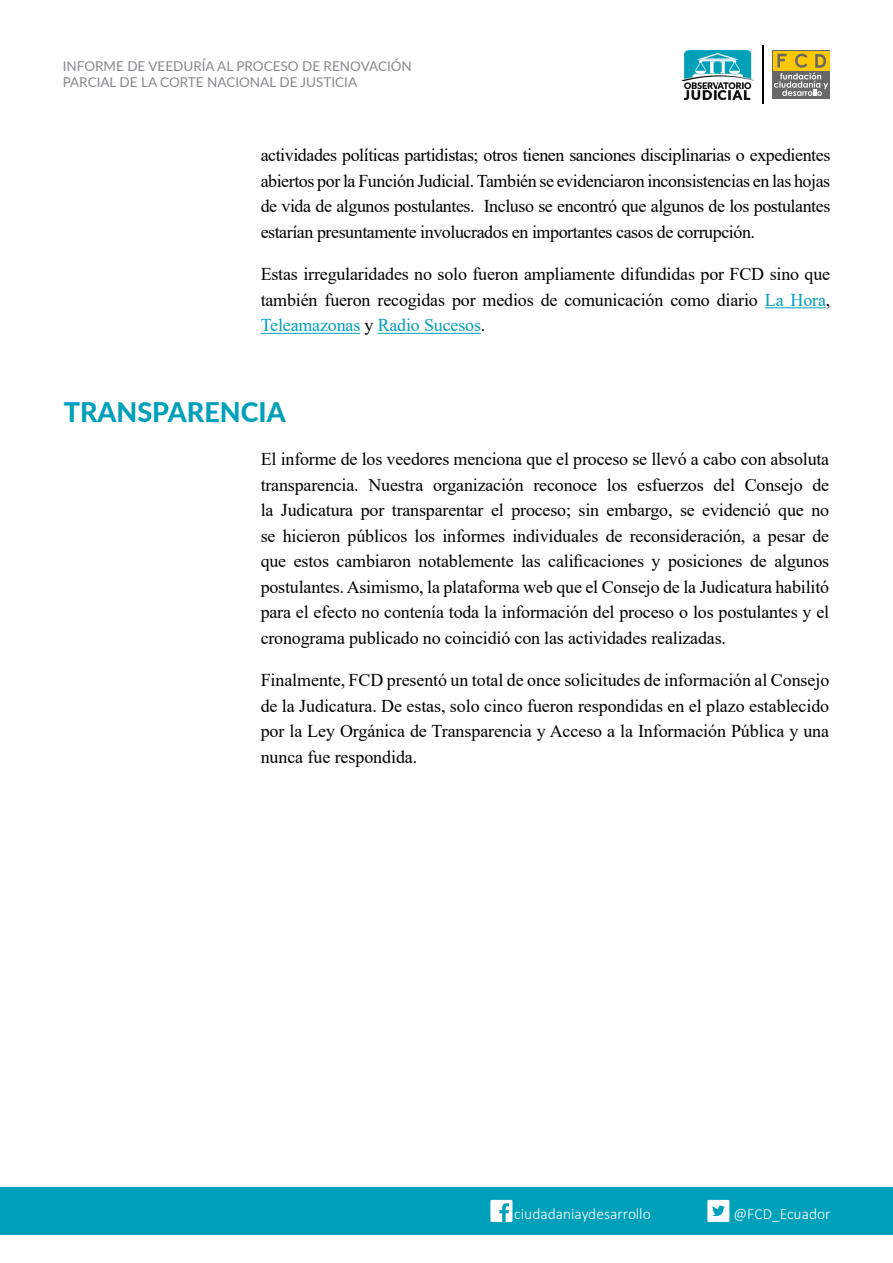
<style>
.page{position:relative;width:893px;height:1263px;background:#fff}
.page>*{position:absolute;margin:0;border:0;box-sizing:border-box;transform-origin:0 0}
.t1{font:800 27px "Lato";color:#00a0ba}
.t2{font:18px/25.5px "Times New Roman";letter-spacing:-.01em;color:#000;text-align:justify}
.t3{font:300 15.6px "Calibri";color:#fff}
.t4{font:13.5px/16.2px "Lato";color:#89878c}
.s1{color:#00a0ba}
</style>
<div class="page">
<div style="left:0;top:1187px;width:893px;height:48px;background:#00a0ba"></div>
<div style="left:490px;top:1200px;width:22px;height:22px;background:#fff"></div>
<svg style="left:499px;top:1203px;width:10px;height:19px"></svg>
<div style="left:707px;top:1200px;width:22px;height:22px;background:#fff"></div>
<svg style="left:712px;top:1205px;width:13px;height:11px"></svg>
<img style="left:681px;top:50px;width:73px;height:50px">
<div style="left:772px;top:51px;width:58px;height:48px;background:#666766"></div>
<div style="left:811px;top:51px;width:19px;height:19px;background:#fbc800"></div>
<svg style="left:773px;top:51px;width:18px;height:19px"></svg>
<div style="left:792px;top:51px;width:19px;height:19px;background:#fbc800"></div>
<svg style="left:774px;top:54px;width:54px;height:42px"></svg>
<hr style="left:762px;top:46px;width:1px;height:58px;background:#000">
<hr style="left:765px;top:307px;width:61px;height:1px;background:#00a0ba">
<hr style="left:261px;top:333px;width:99px;height:1px;background:#00a0ba">
<hr style="left:378px;top:333px;width:103px;height:1px;background:#00a0ba">
<p class="t4" style="left:63px;top:57px;width:351px">INFORME DE VEEDURÍA AL PROCESO DE RENOVACIÓN<br>PARCIAL DE LA CORTE NACIONAL DE JUSTICIA</p>
<p class="t2" style="left:261px;top:142px;width:571px">actividades políticas partidistas; otros tienen sanciones disciplinarias o expedientes abiertos por la Función Judicial. También se evidenciaron inconsistencias en las hojas de vida de algunos postulantes. Incluso se encontró que algunos de los postulantes estarían presuntamente involucrados en importantes casos de corrupción.</p>
<p class="t2" style="left:261px;top:261px;width:571px">Estas irregularidades no solo fueron ampliamente difundidas por FCD sino que también fueron recogidas por medios de comunicación como diario <span class="s1">La Hora</span>, <span class="s1">Teleamazonas</span> y <span class="s1">Radio Sucesos</span>.</p>
<h1 class="t1" style="left:64px;top:392px;width:223px">TRANSPARENCIA</h1>
<p class="t2" style="left:261px;top:446px;width:570px">El informe de los veedores menciona que el proceso se llevó a cabo con absoluta transparencia. Nuestra organización reconoce los esfuerzos del Consejo de la Judicatura por transparentar el proceso; sin embargo, se evidenció que no se hicieron públicos los informes individuales de reconsideración, a pesar de que estos cambiaron notablemente las calificaciones y posiciones de algunos postulantes. Asimismo, la plataforma web que el Consejo de la Judicatura habilitó para el efecto no contenía toda la información del proceso o los postulantes y el cronograma publicado no coincidió con las actividades realizadas.</p>
<p class="t2" style="left:261px;top:667px;width:570px">Finalmente, FCD presentó un total de once solicitudes de información al Consejo de la Judicatura. De estas, solo cinco fueron respondidas en el plazo establecido por la Ley Orgánica de Transparencia y Acceso a la Información Pública y una nunca fue respondida.</p>
<p class="t3" style="left:514px;top:1204px;width:138px">ciudadaniaydesarrollo</p>
<p class="t3" style="left:733px;top:1204px;width:99px">@FCD_Ecuador</p>
</div>
